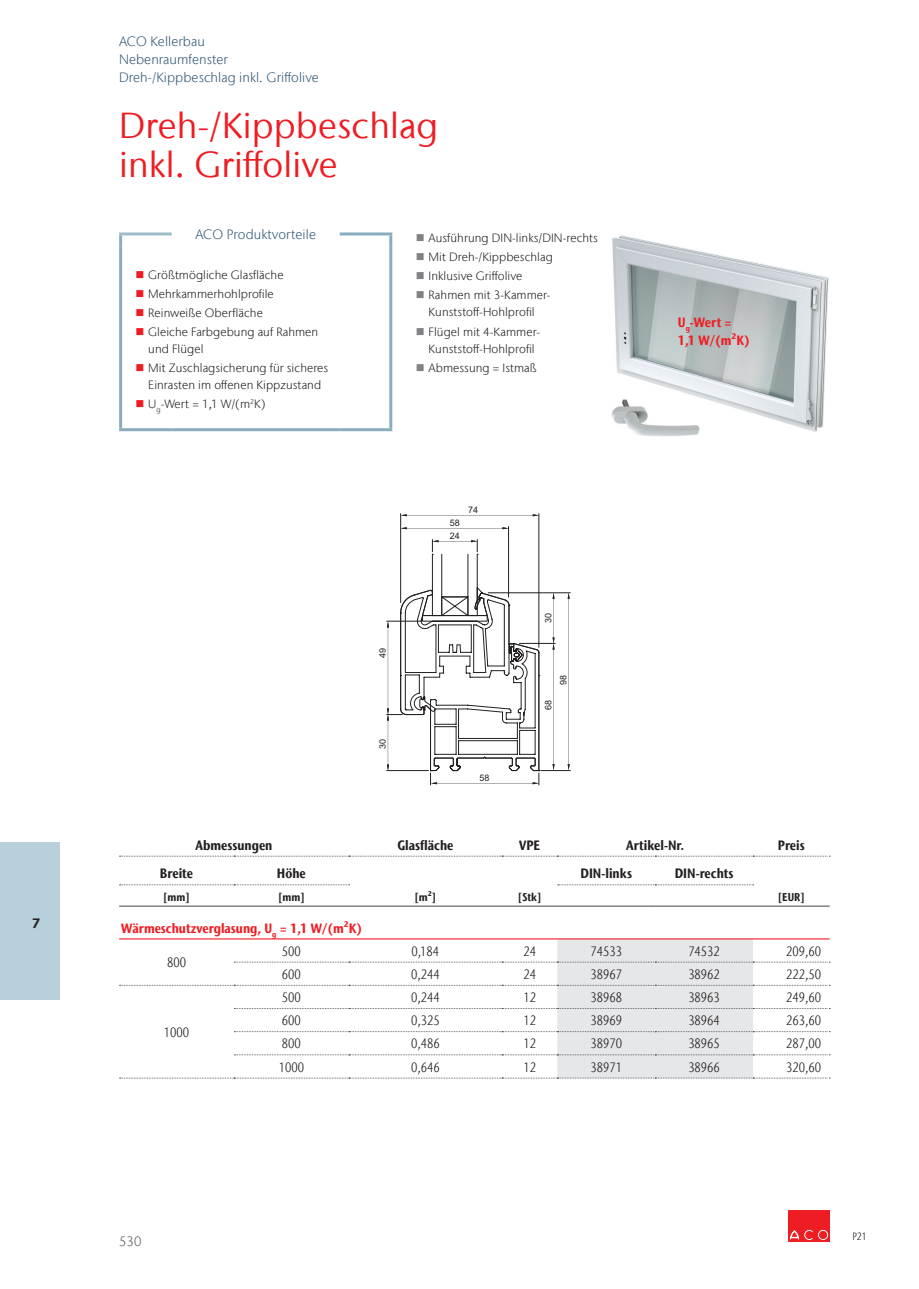
<style>
.page{position:relative;width:919px;height:1289px;background:#fff}
.page>*{position:absolute;margin:0;border:0;box-sizing:border-box;transform-origin:0 0}
.Heading{font:36px/39.6px "Stone Sans IIITC Com";letter-spacing:.005em;color:#ee1d23}
.Text{font:300 condensed 13.5px "Stone Sans IIITC Com";color:#231f20}
.X-axis{font:700 condensed 13.5px "Stone Sans IIITC Com";color:#231f20}
.Rubrication__auto-al{font:300 13.5px "Stone Sans IIITC Com";letter-spacing:.005em;color:#335875}
.Product_name___Detai{font:700 condensed 13.5px/17.9px "Stone Sans IIITC Com";color:#ee1d23}
.Price__right-justifi{font:300 condensed 13.5px "Stone Sans IIITC Com";color:#231f20}
.Info_box_title_cente{font:300 13.5px "Stone Sans IIITC Com";letter-spacing:.005em;color:#335875}
.t1{font:300 13.5px "Stone Sans IIITC Com";color:#57585a}
.t2{font:700 13.5px "Stone Sans IIITC Com";color:#231f20}
.t3{font:300 12px/17px "Stone Sans IIITC Com";letter-spacing:.005em;color:#231f20}
.X-axis___Dimensions{font:700 condensed 11.25px "Stone Sans IIITC Com";color:#231f20}
.t4{font:300 condensed 10.5px "Stone Sans IIITC Com";color:#231f20}
.t5{font:9px "Arial";color:#231f20}
.s1{color:#ee1d23}
.s2{color:#808285}
</style>
<div class="page">
<div style="left:0;top:842px;width:60px;height:157px;background:#b8cfdc"></div>
<div style="left:788px;top:1209px;width:13px;height:32px;background:#ee1d23"></div>
<div style="left:802px;top:1209px;width:13px;height:32px;background:#ee1d23"></div>
<svg style="left:789px;top:1229px;width:24px;height:11px"></svg>
<div style="left:816px;top:1209px;width:13px;height:32px;background:#ee1d23"></div>
<div style="left:817px;top:1229px;width:11px;height:11px;border:1px solid #ee1d23;border-radius:50%"></div>
<div style="left:819px;top:1231px;width:7px;height:7px;border:1px solid #ee1d23;border-radius:50%"></div>
<hr style="left:119px;top:232px;width:53px;height:3px;background:#9ebbca">
<svg style="left:119px;top:235px;width:3px;height:12px"></svg>
<hr style="left:340px;top:232px;width:52px;height:3px;background:#8aacbc">
<svg style="left:389px;top:235px;width:3px;height:12px"></svg>
<hr style="left:119px;top:247px;width:3px;height:181px;background:#8aacbc">
<hr style="left:389px;top:247px;width:3px;height:181px;background:#8aacbc">
<hr style="left:119px;top:428px;width:53px;height:3px;background:#8aacbc">
<hr style="left:172px;top:428px;width:168px;height:3px;background:#8aacbc">
<hr style="left:340px;top:428px;width:52px;height:3px;background:#8aacbc">
<img style="left:612px;top:235px;width:217px;height:197px">
<svg style="left:119px;top:855px;width:711px;height:1px"></svg>
<svg style="left:119px;top:884px;width:230px;height:1px"></svg>
<svg style="left:557px;top:884px;width:196px;height:1px"></svg>
<svg style="left:119px;top:938px;width:711px;height:140px"></svg>
<hr style="left:119px;top:905px;width:115px;height:1px;background:#57585a">
<hr style="left:234px;top:905px;width:115px;height:1px;background:#57585a">
<hr style="left:349px;top:905px;width:153px;height:1px;background:#57585a">
<hr style="left:502px;top:905px;width:55px;height:1px;background:#57585a">
<hr style="left:557px;top:905px;width:98px;height:1px;background:#57585a">
<hr style="left:655px;top:905px;width:98px;height:1px;background:#57585a">
<hr style="left:753px;top:905px;width:76px;height:1px;background:#57585a">
<hr style="left:119px;top:938px;width:115px;height:1px;background:#ee1d23">
<hr style="left:234px;top:938px;width:115px;height:1px;background:#ee1d23">
<hr style="left:349px;top:938px;width:153px;height:1px;background:#ee1d23">
<hr style="left:502px;top:938px;width:55px;height:1px;background:#ee1d23">
<hr style="left:557px;top:938px;width:98px;height:1px;background:#ee1d23">
<hr style="left:655px;top:938px;width:98px;height:1px;background:#ee1d23">
<hr style="left:753px;top:938px;width:76px;height:1px;background:#ee1d23">
<svg style="left:401px;top:514px;width:137px;height:2px"></svg>
<svg style="left:401px;top:527px;width:107px;height:2px"></svg>
<hr style="left:400px;top:513px;width:1px;height:89px;background:#231f20">
<hr style="left:538px;top:513px;width:1px;height:134px;background:#231f20">
<hr style="left:508px;top:526px;width:1px;height:71px;background:#231f20">
<svg style="left:386px;top:539px;width:184px;height:246px"></svg>
<img style="left:612px;top:399px;width:88px;height:37px">
<p class="t2" style="left:32px;top:914px;width:10px">7</p>
<p class="Rubrication__auto-al" style="left:119px;top:33px;width:87px">ACO Kellerbau</p>
<p class="Rubrication__auto-al" style="left:119px;top:51px;width:110px">Nebenraumfenster</p>
<p class="Rubrication__auto-al" style="left:119px;top:69px;width:201px">Dreh-/Kippbeschlag inkl. Griffolive</p>
<p class="Heading" style="left:119px;top:105px;width:320px">Dreh-/Kippbeschlag inkl. Griffolive</p>
<p class="Info_box_title_cente" style="left:195px;top:226px;width:122px">ACO Produktvorteile</p>
<p class="t3" style="left:135px;top:266px;width:149px"><span class="s1">■</span> Größtmögliche Glasfläche</p>
<p class="t3" style="left:135px;top:285px;width:140px"><span class="s1">■</span> Mehrkammerhohlprofile</p>
<p class="t3" style="left:135px;top:304px;width:129px"><span class="s1">■</span> Reinweiße Oberfläche</p>
<p class="t3" style="left:148px;top:323px;width:171px;text-indent:-13px"><span class="s1">■</span> Gleiche Farbgebung auf Rahmen und Flügel</p>
<p class="t3" style="left:135px;top:359px;width:194px;text-align:center"><span class="s1">■</span> Mit Zuschlagsicherung für sicheres<br>Einrasten im offenen Kippzustand</p>
<p class="t3" style="left:135px;top:395px;width:131px"><span class="s1">■</span> U<sub>g</sub>-Wert = 1,1 W/(m<sup>2</sup>K)</p>
<p class="t3" style="left:416px;top:229px;width:183px"><span class="s2">■</span> Ausführung DIN-links/DIN-rechts</p>
<p class="t3" style="left:416px;top:248px;width:138px"><span class="s2">■</span> Mit Dreh-/Kippbeschlag</p>
<p class="t3" style="left:416px;top:267px;width:108px"><span class="s2">■</span> Inklusive Griffolive</p>
<p class="t3" style="left:416px;top:286px;width:136px;text-align:center"><span class="s2">■</span> Rahmen mit 3-Kammer-<br>Kunststoff-Hohlprofil</p>
<p class="t3" style="left:428px;top:323px;width:113px;text-indent:-13px"><span class="s2">■</span> Flügel mit 4-Kammer-<br>Kunststoff-Hohlprofil</p>
<p class="t3" style="left:416px;top:359px;width:122px"><span class="s2">■</span> Abmessung = Istmaß</p>
<p class="t5" style="left:377px;top:657px;width:12px;rotate:-90deg">49</p>
<p class="t5" style="left:377px;top:749px;width:12px;rotate:-90deg">30</p>
<p class="t5" style="left:450px;top:517px;width:12px">58</p>
<p class="t5" style="left:450px;top:530px;width:12px">24</p>
<p class="t5" style="left:468px;top:504px;width:12px">74</p>
<p class="t5" style="left:479px;top:772px;width:12px">58</p>
<p class="t5" style="left:542px;top:623px;width:12px;rotate:-90deg">30</p>
<p class="t5" style="left:542px;top:709px;width:12px;rotate:-90deg">68</p>
<p class="t5" style="left:557px;top:685px;width:12px;rotate:-90deg">98</p>
<p class="Product_name___Detai" style="left:678px;top:313px;width:73px">U<sub>g</sub>-Wert =<br>1,1 W/(m²K)</p>
<p class="X-axis" style="left:195px;top:836px;width:78px">Abmessungen</p>
<p class="X-axis" style="left:397px;top:836px;width:58px">Glasfläche</p>
<p class="X-axis" style="left:519px;top:836px;width:22px">VPE</p>
<p class="X-axis" style="left:626px;top:836px;width:59px">Artikel-Nr.</p>
<p class="X-axis" style="left:777px;top:836px;width:28px">Preis</p>
<p class="X-axis" style="left:160px;top:865px;width:35px">Breite</p>
<p class="X-axis" style="left:277px;top:865px;width:30px">Höhe</p>
<p class="X-axis" style="left:580px;top:865px;width:53px">DIN-links</p>
<p class="X-axis" style="left:674px;top:865px;width:60px">DIN-rechts</p>
<p class="X-axis___Dimensions" style="left:163px;top:889px;width:28px">[mm]</p>
<p class="X-axis___Dimensions" style="left:278px;top:889px;width:28px">[mm]</p>
<p class="X-axis___Dimensions" style="left:414px;top:889px;width:23px">[m²]</p>
<p class="X-axis___Dimensions" style="left:518px;top:889px;width:25px">[Stk]</p>
<p class="X-axis___Dimensions" style="left:777px;top:889px;width:28px">[EUR]</p>
<p class="Product_name___Detai" style="left:121px;top:918px;width:242px">Wärmeschutzverglasung, U<sub>g</sub> = 1,1 W/(m²K)</p>
<p class="Text" style="left:167px;top:954px;width:20px">800</p>
<p class="Text" style="left:282px;top:942px;width:20px">500</p>
<p class="Text" style="left:411px;top:942px;width:29px">0,184</p>
<p class="Text" style="left:523px;top:942px;width:14px">24</p>
<p class="Text" style="left:590px;top:942px;width:33px">74533</p>
<p class="Text" style="left:688px;top:942px;width:33px">74532</p>
<p class="Price__right-justifi" style="left:786px;top:942px;width:36px">209,60</p>
<p class="Text" style="left:282px;top:966px;width:20px">600</p>
<p class="Text" style="left:411px;top:966px;width:30px">0,244</p>
<p class="Text" style="left:523px;top:966px;width:14px">24</p>
<p class="Text" style="left:590px;top:966px;width:33px">38967</p>
<p class="Text" style="left:688px;top:966px;width:33px">38962</p>
<p class="Price__right-justifi" style="left:786px;top:966px;width:36px">222,50</p>
<p class="Text" style="left:164px;top:1023px;width:27px">1000</p>
<p class="Text" style="left:282px;top:989px;width:20px">500</p>
<p class="Text" style="left:411px;top:989px;width:30px">0,244</p>
<p class="Text" style="left:523px;top:989px;width:14px">12</p>
<p class="Text" style="left:590px;top:989px;width:33px">38968</p>
<p class="Text" style="left:688px;top:989px;width:33px">38963</p>
<p class="Price__right-justifi" style="left:786px;top:989px;width:36px">249,60</p>
<p class="Text" style="left:282px;top:1012px;width:20px">600</p>
<p class="Text" style="left:411px;top:1012px;width:30px">0,325</p>
<p class="Text" style="left:523px;top:1012px;width:14px">12</p>
<p class="Text" style="left:590px;top:1012px;width:33px">38969</p>
<p class="Text" style="left:688px;top:1012px;width:33px">38964</p>
<p class="Price__right-justifi" style="left:786px;top:1012px;width:36px">263,60</p>
<p class="Text" style="left:282px;top:1035px;width:20px">800</p>
<p class="Text" style="left:411px;top:1035px;width:30px">0,486</p>
<p class="Text" style="left:523px;top:1035px;width:14px">12</p>
<p class="Text" style="left:590px;top:1035px;width:33px">38970</p>
<p class="Text" style="left:688px;top:1035px;width:33px">38965</p>
<p class="Price__right-justifi" style="left:786px;top:1035px;width:36px">287,00</p>
<p class="Text" style="left:279px;top:1058px;width:27px">1000</p>
<p class="Text" style="left:411px;top:1058px;width:30px">0,646</p>
<p class="Text" style="left:523px;top:1058px;width:14px">12</p>
<p class="Text" style="left:590px;top:1058px;width:33px">38971</p>
<p class="Text" style="left:688px;top:1058px;width:33px">38966</p>
<p class="Price__right-justifi" style="left:786px;top:1058px;width:36px">320,60</p>
<p class="t1" style="left:119px;top:1232px;width:24px">530</p>
<p class="t4" style="left:852px;top:1229px;width:16px">P21</p>
</div>
